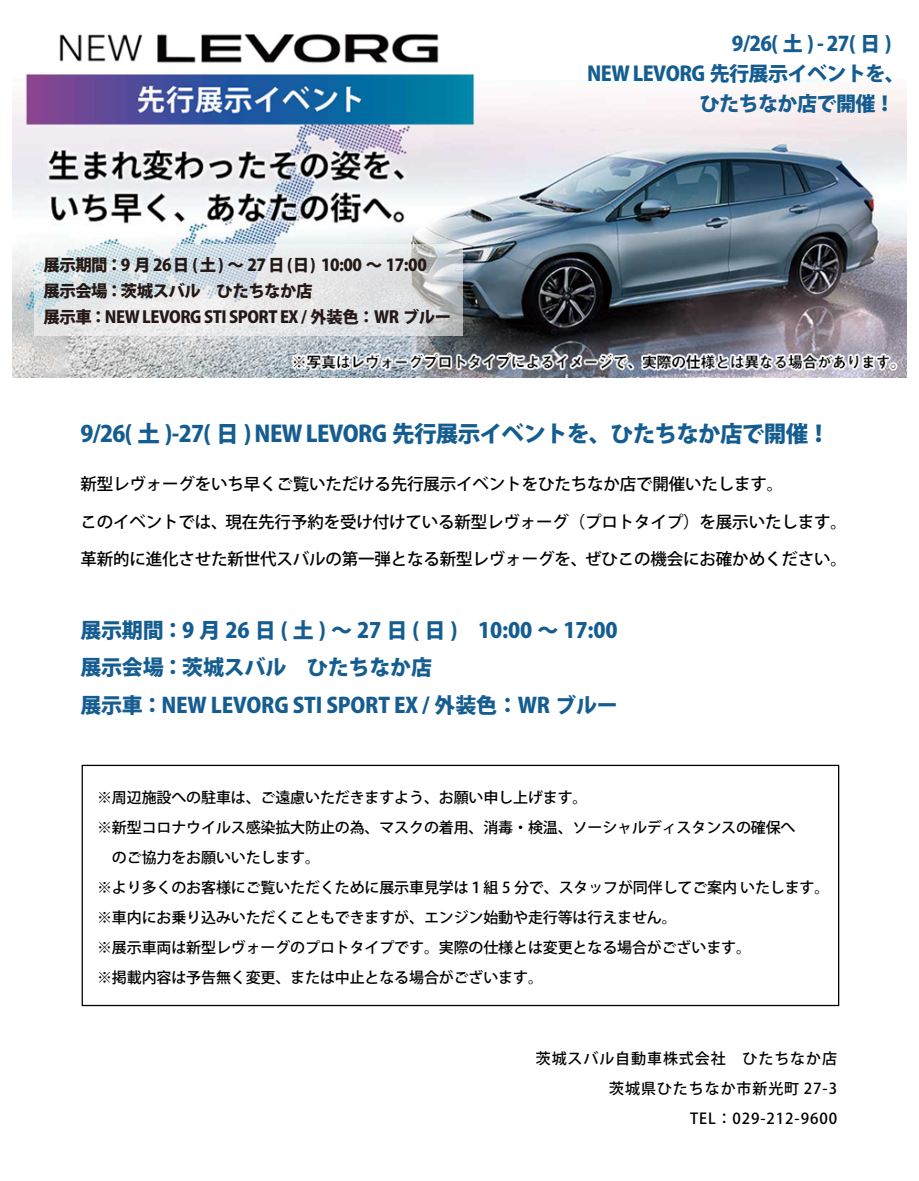
<style>
.page{position:relative;width:919px;height:1181px;background:#fff}
.page>*{position:absolute;margin:0;border:0;box-sizing:border-box;transform-origin:0 0}
.t1{font:800 22.5px "Koz Go Pr 6 N";letter-spacing:-.03em;color:#155d90}
.t2{font:800 21px/37.5px "Koz Go Pr 6 N";letter-spacing:-.01em;color:#155d90}
.t3{font:800 20.1px "Koz Go Pr 6 N";letter-spacing:-.03em;color:#155d90}
.t4{font:500 16.5px "Koz Go Pr 6 N";letter-spacing:-.01em;color:#000}
.t5{font:800 16.35px/25.5px "Koz Go Pr 6 N";letter-spacing:-.03em;color:#231815}
.t6{font:500 15px/30px "Koz Go Pr 6 N";letter-spacing:-.01em;color:#000}
.t7{font:500 15px/30px "Koz Go Pr 6 N";letter-spacing:.06em;color:#000;text-align:right}
</style>
<div class="page">
<div style="left:82px;top:764px;width:757px;height:242px;border:1px solid #000"></div>
<img style="left:13px;top:34px;width:893px;height:343px">
<svg style="left:34px;top:244px;width:428px;height:92px"></svg>
<p class="t5" style="left:43px;top:253px;width:385px">展示期間 ： 9 月 26日 (土) ～ 27日 (日　10:00 ～ 17:00</p>
<p class="t5" style="left:43px;top:253px;width:409px;text-indent:266px">)<br>展示会場 ： 茨城スバル　ひたちなか店<br>展示車 ： NEW LEVORG STI SPORT EX / 外装色：WR ブルー</p>
<h3 class="t3" style="left:731px;top:32px;width:161px">9/26( 土 ) - 27( 日 )</h3>
<h3 class="t3" style="left:587px;top:62px;width:319px">NEW LEVORG 先行展示イベントを、</h3>
<h3 class="t3" style="left:699px;top:92px;width:197px">ひたちなか店で開催！</h3>
<h1 class="t1" style="left:80px;top:421px;width:751px">9/26( 土 )-27( 日 ) NEW LEVORG 先行展示イベントを、ひたちなか店で開催！</h1>
<p class="t4" style="left:80px;top:474px;width:704px">新型レヴォーグをいち早くご覧いただける先行展示イベントをひたちなか店で開催いたします。</p>
<p class="t4" style="left:80px;top:512px;width:768px">このイベントでは、現在先行予約を受け付けている新型レヴォーグ（プロトタイプ）を展示いたします。</p>
<p class="t4" style="left:80px;top:549px;width:768px">革新的に進化させた新世代スバルの第一弾となる新型レヴォーグを、ぜひこの機会にお確かめください。</p>
<h2 class="t2" style="left:80px;top:611px;width:539px">展示期間 ： 9 月 26 日 ( 土 ) ～ 27 日 ( 日 )　10:00 ～ 17:00展示会場 ： 茨城スバル　ひたちなか店<br>展示車 ： NEW LEVORG STI SPORT EX / 外装色：WR ブルー</h2>
<p class="t6" style="left:97px;top:783px;width:733px">※周辺施設への駐車は、ご遠慮いただきますよう、お願い申し上げます。<br>※新型コロナウイルス感染拡大防止の為、マスクの着用、消毒・検温、ソーシャルディスタンスの確保へ<br>　のご協力をお願いいたします。<br>※より多くのお客様にご覧いただくために展示車見学は１組 5 分で、スタッフが同伴してご案内 いたします。※車内にお乗り込みいただくこともできますが、エンジン始動や走行等は行えません。<br>※展示車両は新型レヴォーグのプロトタイプです。実際の仕様とは変更となる場合がございます。<br>※掲載内容は予告無く変更、または中止となる場合がございます。</p>
<p class="t7" style="left:535px;top:1044px;width:303px">茨城スバル自動車株式会社　ひたちなか店茨城県ひたちなか市新光町 27-3<br>TEL：029-212-9600</p>
</div>
